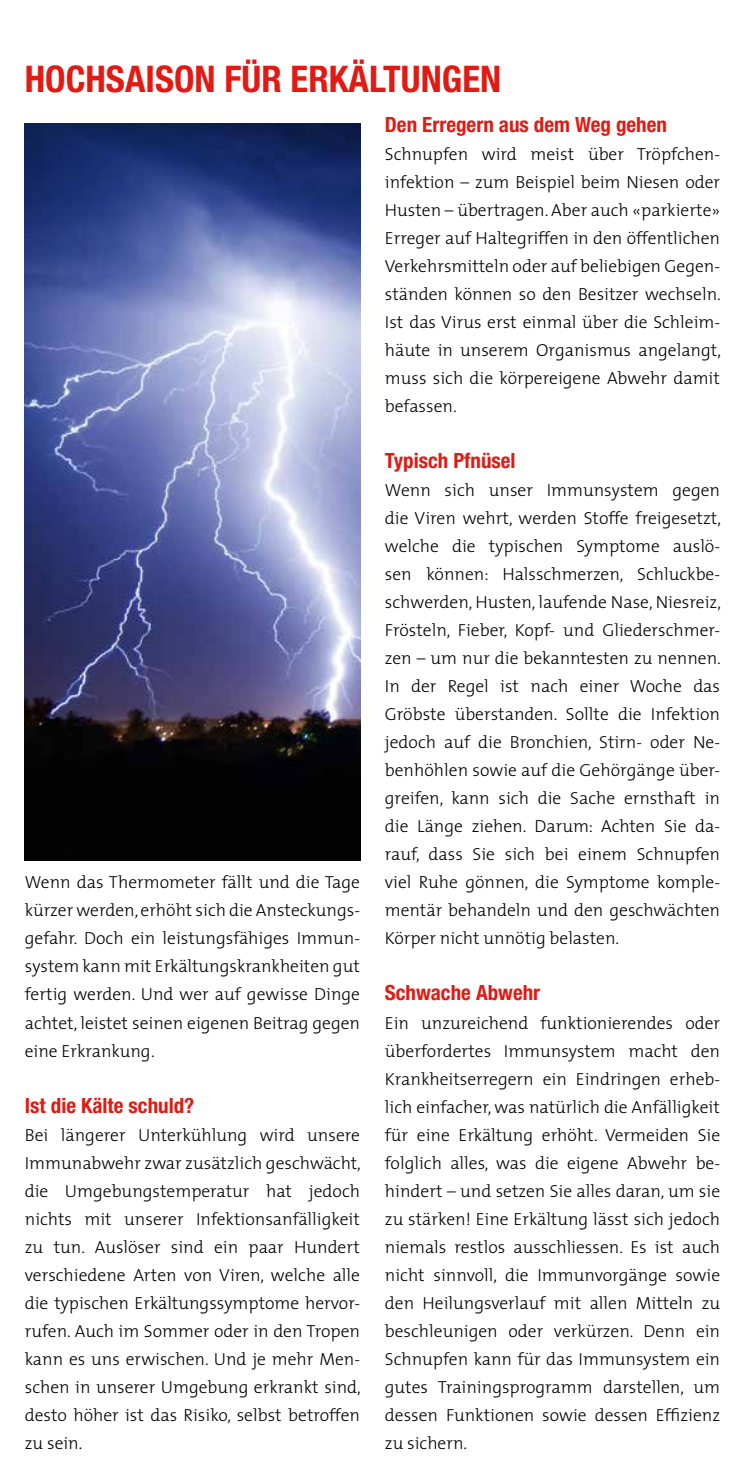
<style>
.page{position:relative;width:745px;height:1474px;background:#fff}
.page>*{position:absolute;margin:0;border:0;box-sizing:border-box;transform-origin:0 0}
.t1{font:700 condensed 36.75px "Helvetica Neue";color:#e11b14}
.t2{font:700 condensed 21px "Helvetica Neue";color:#e11b14}
.t3{font:300 17.5px/28px "The Mix";color:#000;text-align:justify}
</style>
<div class="page">
<img style="left:25px;top:123px;width:335px;height:737px">
<h1 class="t1" style="left:25px;top:57px;width:477px">HOCHSAISON FÜR ERKÄLTUNGEN</h1>
<p class="t3" style="left:25px;top:868px;width:336px">Wenn das Thermometer fällt und die Tage kürzer werden, erhöht sich die Ansteckungs&shy;gefahr. Doch ein leistungsfähiges Immun&shy;system kann mit Erkältungskrankheiten gut fertig werden. Und wer auf gewisse Dinge achtet, leistet seinen eigenen Beitrag gegen eine Erkrankung.</p>
<p class="t2" style="left:25px;top:1092px;width:171px">Ist die Kälte schuld?</p>
<p class="t3" style="left:25px;top:1120px;width:337px">Bei längerer Unterkühlung wird unsere Immunabwehr zwar zusätzlich geschwächt, die Umgebungstemperatur hat jedoch nichts mit unserer Infektionsanfälligkeit zu tun. Auslöser sind ein paar Hundert verschiedene Arten von Viren, welche alle die typischen Erkältungssymptome hervor&shy;rufen. Auch im Sommer oder in den Tropen kann es uns erwischen. Und je mehr Men&shy;schen in unserer Umgebung erkrankt sind, desto höher ist das Risiko, selbst betroffen zu sein.</p>
<p class="t2" style="left:384px;top:112px;width:283px">Den Erregern aus dem Weg gehen</p>
<p class="t3" style="left:384px;top:140px;width:337px">Schnupfen wird meist über Tröpfchen&shy;infektion – zum Beispiel beim Niesen oder Husten – übertragen. Aber auch «parkierte» Erreger auf Haltegriffen in den öffentlichen Verkehrsmitteln oder auf beliebigen Gegen&shy;ständen können so den Besitzer wechseln.<br>Ist das Virus erst einmal über die Schleim&shy;häute in unserem Organismus angelangt, muss sich die körpereigene Abwehr damit befassen.</p>
<p class="t2" style="left:384px;top:448px;width:132px">Typisch Pfnüsel</p>
<p class="t3" style="left:384px;top:476px;width:337px">Wenn sich unser Immunsystem gegen die Viren wehrt, werden Stoffe freigesetzt, welche die typischen Symptome auslö&shy;sen können: Halsschmerzen, Schluckbe&shy;schwerden, Husten, laufende Nase, Niesreiz, Frösteln, Fieber, Kopf- und Gliederschmer&shy;zen – um nur die bekanntesten zu nennen.<br>In der Regel ist nach einer Woche das Gröbste überstanden. Sollte die Infektion jedoch auf die Bronchien, Stirn- oder Ne&shy;benhöhlen sowie auf die Gehörgänge über&shy;greifen, kann sich die Sache ernsthaft in die Länge ziehen. Darum: Achten Sie da&shy;rauf, dass Sie sich bei einem Schnupfen viel Ruhe gönnen, die Symptome komple&shy;mentär behandeln und den geschwächten Körper nicht unnötig belasten.</p>
<p class="t2" style="left:384px;top:980px;width:157px">Schwache Abwehr</p>
<p class="t3" style="left:384px;top:1008px;width:336px">Ein unzureichend funktionierendes oder überfordertes Immunsystem macht den Krankheitserregern ein Eindringen erheb&shy;lich einfacher, was natürlich die Anfälligkeit für eine Erkältung erhöht. Vermeiden Sie folglich alles, was die eigene Abwehr be&shy;hindert – und setzen Sie alles daran, um sie zu stärken! Eine Erkältung lässt sich jedoch niemals restlos ausschliessen. Es ist auch nicht sinnvoll, die Immunvorgänge sowie den Heilungsverlauf mit allen Mitteln zu beschleunigen oder verkürzen. Denn ein Schnupfen kann für das Immunsystem ein gutes Trainingsprogramm darstellen, um dessen Funktionen sowie dessen Effizienz zu sichern.</p>
</div>
